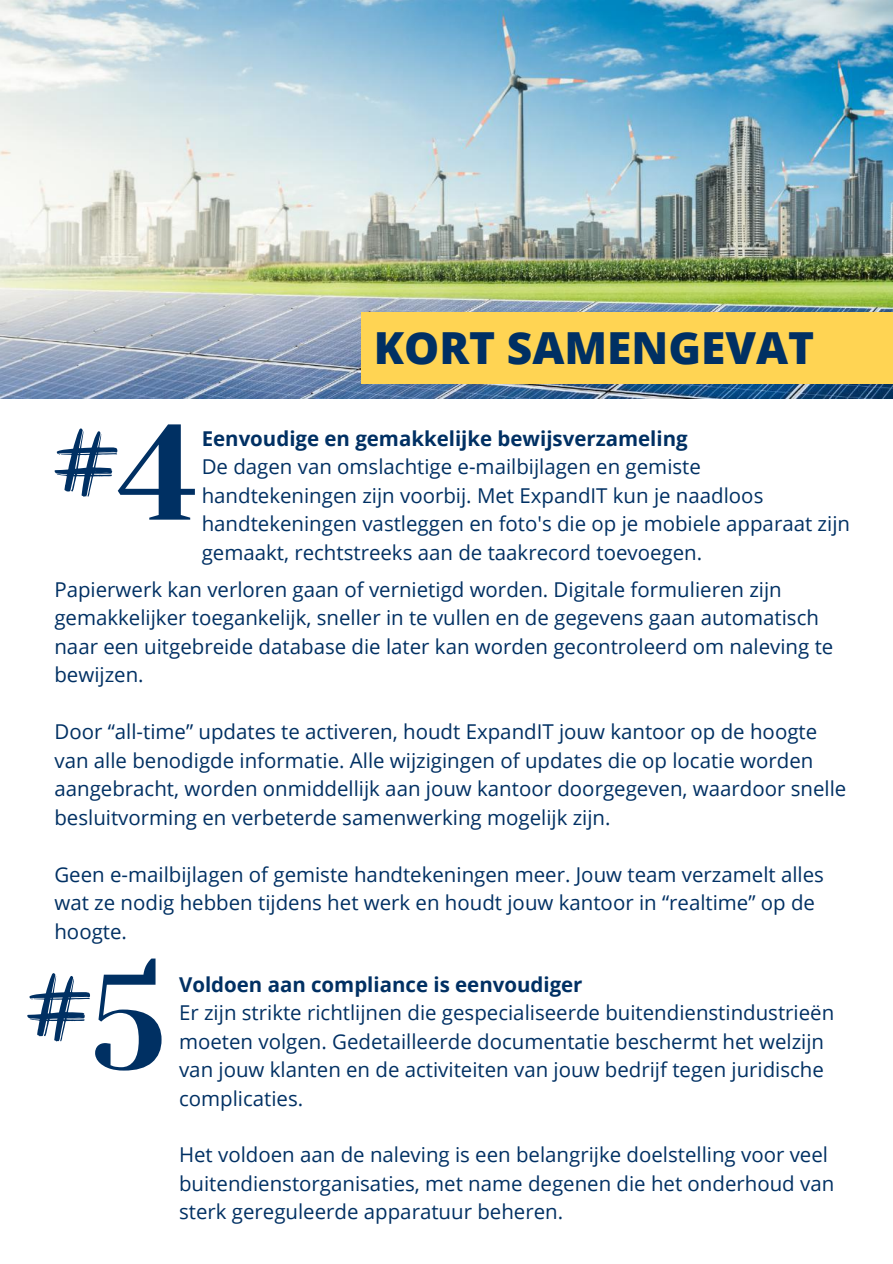
<style>
.page{position:relative;width:893px;height:1264px;background:#fff}
.page>*{position:absolute;margin:0;border:0;box-sizing:border-box;transform-origin:0 0}
.t1{font:134.1px "Yeseva One";color:#003063}
.t2{font:800 44.25px "Open Sans";color:#003063}
.t3{font:20.4px/28.5px "Open Sans";color:#003063}
.t4{font:700 20.4px "Open Sans";color:#003063}
</style>
<div class="page">
<img style="left:0;top:0;width:892px;height:398px">
<svg style="left:54px;top:428px;width:63px;height:69px"></svg>
<svg style="left:27px;top:973px;width:63px;height:68px"></svg>
<div style="left:361px;top:312px;width:531px;height:71px;background:#ffd453"></div>
<h2 class="t2" style="left:374px;top:316px;width:442px">KORT SAMENGEVAT</h2>
<h1 class="t1" style="left:118px;top:397px;width:82px">4</h1>
<p class="t4" style="left:202px;top:424px;width:487px">Eenvoudige en gemakkelijke bewijsverzameling</p>
<p class="t3" style="left:202px;top:452px;width:649px">De dagen van omslachtige e-mailbijlagen en gemiste handtekeningen zijn voorbij. Met ExpandIT kun je naadloos handtekeningen vastleggen en foto's die op je mobiele apparaat zijn gemaakt, rechtstreeks aan de taakrecord toevoegen.</p>
<p class="t3" style="left:54px;top:575px;width:780px">Papierwerk kan verloren gaan of vernietigd worden. Digitale formulieren zijn gemakkelijker toegankelijk, sneller in te vullen en de gegevens gaan automatisch naar een uitgebreide database die later kan worden gecontroleerd om naleving te bewijzen.</p>
<p class="t3" style="left:54px;top:717px;width:793px">Door “all-time” updates te activeren, houdt ExpandIT jouw kantoor op de hoogte van alle benodigde informatie. Alle wijzigingen of updates die op locatie worden aangebracht, worden onmiddellijk aan jouw kantoor doorgegeven, waardoor snelle besluitvorming en verbeterde samenwerking mogelijk zijn.</p>
<p class="t3" style="left:54px;top:859px;width:771px">Geen e-mailbijlagen of gemiste handtekeningen meer. Jouw team verzamelt alles wat ze nodig hebben tijdens het werk en houdt jouw kantoor in “realtime” op de hoogte.</p>
<h1 class="t1" style="left:90px;top:945px;width:78px">5</h1>
<p class="t4" style="left:179px;top:969px;width:405px">Voldoen aan compliance is eenvoudiger</p>
<p class="t3" style="left:179px;top:998px;width:656px">Er zijn strikte richtlijnen die gespecialiseerde buitendienstindustrieën moeten volgen. Gedetailleerde documentatie beschermt het welzijn van jouw klanten en de activiteiten van jouw bedrijf tegen juridische complicaties.</p>
<p class="t3" style="left:179px;top:1140px;width:656px">Het voldoen aan de naleving is een belangrijke doelstelling voor veel buitendienstorganisaties, met name degenen die het onderhoud van sterk gereguleerde apparatuur beheren.</p>
</div>
